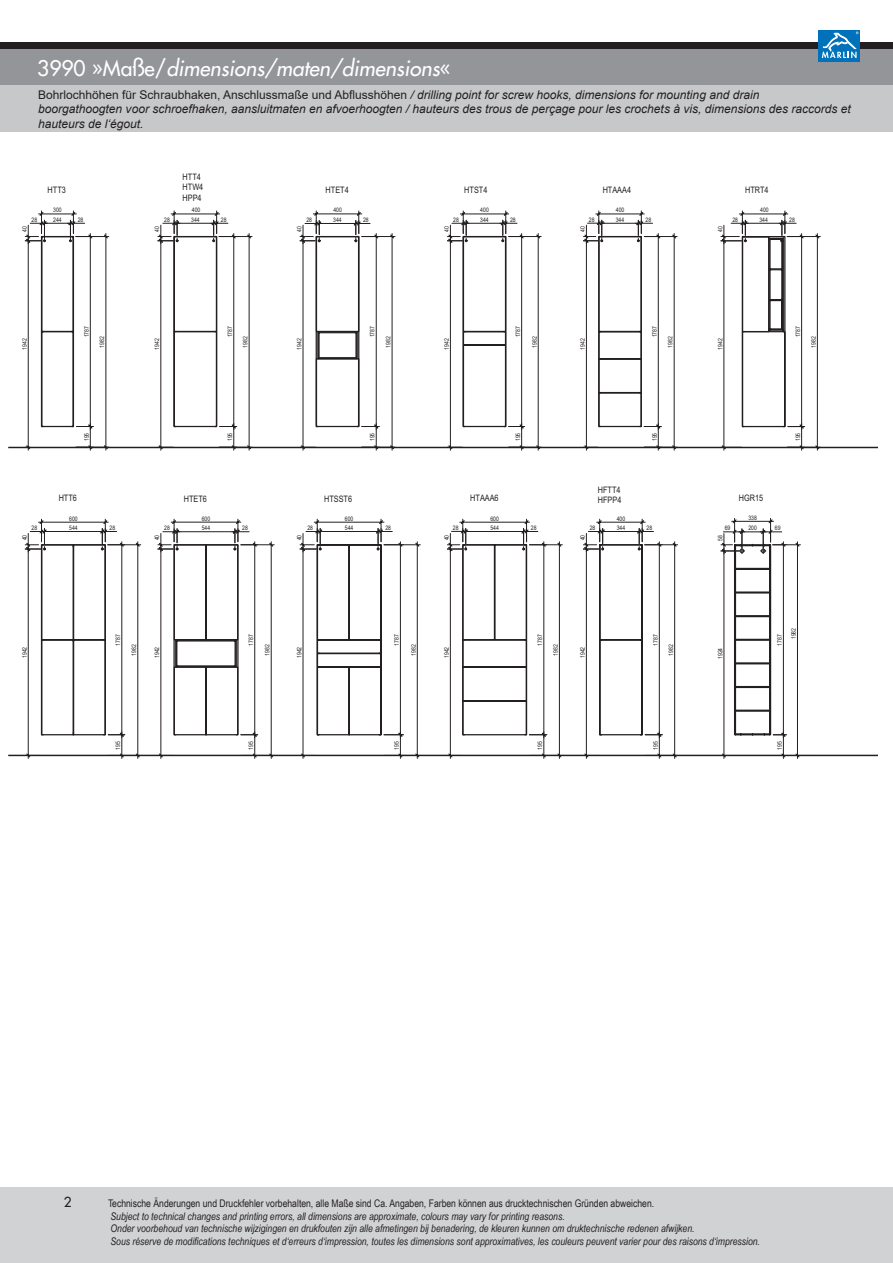
<style>
.page{position:relative;width:893px;height:1263px;background:#fff}
.page>*{position:absolute;margin:0;border:0;box-sizing:border-box;transform-origin:0 0}
.t1{font:italic 21px "Futura";color:#fff}
.t2{font:13.5px "Futura";color:#231f20}
.t3{font:italic 12px/14.4px "Arial";color:#231f20}
.t4{font:italic 10.5px/12.6px "Arial Narrow";color:#231f20}
.t5{font:10.5px "Arial Narrow";color:#231f20}
.t6{font:8.85px/10.6px "Arial Narrow";color:#231f20}
.t7{font:6.3px/9.6px "Arial Narrow";color:#231f20}
.s1{font-style:normal}
</style>
<div class="page">
<div style="left:0;top:1187px;width:893px;height:76px;background:#d1d2d4"></div>
<div style="left:0;top:74px;width:893px;height:58px;background:#c7c8ca"></div>
<div style="left:0;top:47px;width:893px;height:38px;background:#939598"></div>
<div style="left:0;top:43px;width:893px;height:6px;background:#231f20"></div>
<div style="left:819px;top:30px;width:41px;height:31px;background:#0072bc"></div>
<svg style="left:822px;top:31px;width:36px;height:27px"></svg>
<svg style="left:447px;top:736px;width:116px;height:23px"></svg>
<svg style="left:25px;top:519px;width:116px;height:240px"></svg>
<svg style="left:300px;top:736px;width:121px;height:23px"></svg>
<svg style="left:157px;top:521px;width:118px;height:238px"></svg>
<svg style="left:173px;top:210px;width:502px;height:526px"></svg>
<svg style="left:720px;top:211px;width:101px;height:240px"></svg>
<svg style="left:157px;top:210px;width:95px;height:241px"></svg>
<svg style="left:583px;top:519px;width:95px;height:240px"></svg>
<svg style="left:25px;top:210px;width:84px;height:241px"></svg>
<svg style="left:721px;top:518px;width:96px;height:241px"></svg>
<hr style="left:8px;top:162px;width:869px;height:1px;background:#231f20">
<hr style="left:8px;top:447px;width:869px;height:1px;background:#231f20">
<hr style="left:8px;top:755px;width:869px;height:1px;background:#231f20">
<p class="t1" style="left:37px;top:55px;width:415px"><span class="s1">3990 »Maße/</span>dimensions/maten/dimensions<span class="s1">«</span></p>
<p class="t3" style="left:38px;top:88px;width:814px"><span class="s1">Bohrlochhöhen für Schraubhaken, Anschlussmaße und Abflusshöhen</span> / drilling point for screw hooks, dimensions for mounting and drain<br>boorgathoogten voor schroefhaken, aansluitmaten en afvoerhoogten / hauteurs des trous de perçage pour les crochets à vis, dimensions des raccords et hauteurs de l‘égout.</p>
<p class="t6" style="left:48px;top:184px;width:20px">HTT3</p>
<p class="t7" style="left:53px;top:215px;width:10px">244</p>
<p class="t7" style="left:53px;top:205px;width:10px">300</p>
<p class="t7" style="left:32px;top:214px;width:7px">28</p>
<p class="t7" style="left:78px;top:214px;width:7px">28</p>
<p class="t6" style="left:183px;top:171px;width:22px">HTT4<br>HTW4<br>HPP4</p>
<p class="t7" style="left:191px;top:214px;width:10px">344</p>
<p class="t6" style="left:745px;top:184px;width:25px">HTRT4</p>
<p class="t6" style="left:603px;top:184px;width:30px">HTAAA4</p>
<p class="t6" style="left:464px;top:185px;width:25px">HTST4</p>
<p class="t7" style="left:480px;top:214px;width:10px">344</p>
<p class="t6" style="left:326px;top:185px;width:25px">HTET4</p>
<p class="t7" style="left:333px;top:205px;width:10px">400<br>344</p>
<p class="t7" style="left:616px;top:205px;width:10px">400</p>
<p class="t7" style="left:192px;top:205px;width:10px">400</p>
<p class="t7" style="left:480px;top:205px;width:10px">400</p>
<p class="t7" style="left:760px;top:205px;width:10px">400</p>
<p class="t7" style="left:589px;top:214px;width:7px">28</p>
<p class="t7" style="left:646px;top:214px;width:7px">28</p>
<p class="t7" style="left:453px;top:214px;width:7px">28</p>
<p class="t7" style="left:510px;top:214px;width:7px">28</p>
<p class="t7" style="left:616px;top:214px;width:10px">344</p>
<p class="t7" style="left:164px;top:214px;width:7px">28</p>
<p class="t7" style="left:221px;top:214px;width:7px">28</p>
<p class="t7" style="left:759px;top:214px;width:10px">344</p>
<p class="t7" style="left:732px;top:214px;width:7px">28</p>
<p class="t7" style="left:789px;top:214px;width:7px">28</p>
<p class="t7" style="left:306px;top:215px;width:7px">28</p>
<p class="t7" style="left:363px;top:215px;width:7px">28</p>
<p class="t7" style="left:19px;top:232px;width:7px;rotate:-90deg">40</p>
<p class="t7" style="left:152px;top:232px;width:7px;rotate:-90deg">40</p>
<p class="t7" style="left:294px;top:232px;width:7px;rotate:-90deg">40</p>
<p class="t7" style="left:442px;top:232px;width:7px;rotate:-90deg">40</p>
<p class="t7" style="left:578px;top:232px;width:7px;rotate:-90deg">40</p>
<p class="t7" style="left:715px;top:232px;width:7px;rotate:-90deg">40</p>
<p class="t7" style="left:19px;top:350px;width:13px;rotate:-90deg">1942</p>
<p class="t7" style="left:81px;top:337px;width:13px;rotate:-90deg">1787</p>
<p class="t7" style="left:97px;top:348px;width:13px;rotate:-90deg">1982</p>
<p class="t7" style="left:152px;top:350px;width:13px;rotate:-90deg">1942</p>
<p class="t7" style="left:225px;top:337px;width:13px;rotate:-90deg">1787</p>
<p class="t7" style="left:240px;top:348px;width:13px;rotate:-90deg">1982</p>
<p class="t7" style="left:294px;top:350px;width:13px;rotate:-90deg">1942</p>
<p class="t7" style="left:367px;top:337px;width:13px;rotate:-90deg">1787</p>
<p class="t7" style="left:383px;top:348px;width:13px;rotate:-90deg">1982</p>
<p class="t7" style="left:442px;top:350px;width:13px;rotate:-90deg">1942</p>
<p class="t7" style="left:513px;top:337px;width:13px;rotate:-90deg">1787</p>
<p class="t7" style="left:529px;top:348px;width:13px;rotate:-90deg">1982</p>
<p class="t7" style="left:578px;top:350px;width:13px;rotate:-90deg">1942</p>
<p class="t7" style="left:649px;top:337px;width:13px;rotate:-90deg">1787</p>
<p class="t7" style="left:665px;top:348px;width:13px;rotate:-90deg">1982</p>
<p class="t7" style="left:715px;top:350px;width:13px;rotate:-90deg">1942</p>
<p class="t7" style="left:793px;top:337px;width:13px;rotate:-90deg">1787</p>
<p class="t7" style="left:808px;top:348px;width:13px;rotate:-90deg">1982</p>
<p class="t7" style="left:81px;top:441px;width:10px;rotate:-90deg">195</p>
<p class="t7" style="left:225px;top:441px;width:10px;rotate:-90deg">195</p>
<p class="t7" style="left:367px;top:441px;width:10px;rotate:-90deg">195</p>
<p class="t7" style="left:513px;top:441px;width:10px;rotate:-90deg">195</p>
<p class="t7" style="left:649px;top:441px;width:10px;rotate:-90deg">195</p>
<p class="t7" style="left:793px;top:441px;width:10px;rotate:-90deg">195</p>
<p class="t6" style="left:59px;top:493px;width:20px">HTT6</p>
<p class="t6" style="left:184px;top:493px;width:25px">HTET6</p>
<p class="t6" style="left:324px;top:493px;width:30px">HTSST6</p>
<p class="t7" style="left:69px;top:513px;width:10px">600</p>
<p class="t7" style="left:32px;top:523px;width:7px">28</p>
<p class="t7" style="left:110px;top:523px;width:7px">28</p>
<p class="t7" style="left:69px;top:523px;width:10px">544</p>
<p class="t7" style="left:202px;top:513px;width:10px">600<br>544</p>
<p class="t7" style="left:164px;top:523px;width:7px">28</p>
<p class="t7" style="left:242px;top:523px;width:7px">28</p>
<p class="t7" style="left:345px;top:513px;width:10px">600</p>
<p class="t7" style="left:307px;top:523px;width:7px">28</p>
<p class="t7" style="left:345px;top:523px;width:10px">544</p>
<p class="t7" style="left:385px;top:523px;width:7px">28</p>
<p class="t6" style="left:470px;top:493px;width:30px">HTAAA6</p>
<p class="t7" style="left:490px;top:523px;width:10px">544</p>
<p class="t7" style="left:490px;top:513px;width:10px">600</p>
<p class="t7" style="left:453px;top:523px;width:7px">28</p>
<p class="t7" style="left:531px;top:523px;width:7px">28</p>
<p class="t6" style="left:598px;top:484px;width:25px">HFTT4<br>HFPP4</p>
<p class="t7" style="left:617px;top:523px;width:10px">344</p>
<p class="t7" style="left:617px;top:513px;width:10px">400</p>
<p class="t7" style="left:590px;top:523px;width:7px">28</p>
<p class="t7" style="left:646px;top:523px;width:7px">28</p>
<p class="t6" style="left:739px;top:492px;width:26px">HGR15</p>
<p class="t7" style="left:748px;top:512px;width:10px">338</p>
<p class="t7" style="left:725px;top:523px;width:7px">69</p>
<p class="t7" style="left:775px;top:523px;width:7px">69</p>
<p class="t7" style="left:748px;top:523px;width:10px">200</p>
<p class="t7" style="left:19px;top:540px;width:7px;rotate:-90deg">40</p>
<p class="t7" style="left:152px;top:540px;width:7px;rotate:-90deg">40</p>
<p class="t7" style="left:294px;top:540px;width:7px;rotate:-90deg">40</p>
<p class="t7" style="left:442px;top:540px;width:7px;rotate:-90deg">40</p>
<p class="t7" style="left:578px;top:540px;width:7px;rotate:-90deg">40</p>
<p class="t7" style="left:715px;top:541px;width:7px;rotate:-90deg">58</p>
<p class="t7" style="left:19px;top:658px;width:13px;rotate:-90deg">1942</p>
<p class="t7" style="left:113px;top:646px;width:13px;rotate:-90deg">1787</p>
<p class="t7" style="left:129px;top:656px;width:13px;rotate:-90deg">1982</p>
<p class="t7" style="left:152px;top:658px;width:13px;rotate:-90deg">1942</p>
<p class="t7" style="left:246px;top:646px;width:13px;rotate:-90deg">1787</p>
<p class="t7" style="left:262px;top:656px;width:13px;rotate:-90deg">1982</p>
<p class="t7" style="left:294px;top:658px;width:13px;rotate:-90deg">1942</p>
<p class="t7" style="left:392px;top:646px;width:13px;rotate:-90deg">1787</p>
<p class="t7" style="left:408px;top:656px;width:13px;rotate:-90deg">1982</p>
<p class="t7" style="left:442px;top:658px;width:13px;rotate:-90deg">1942</p>
<p class="t7" style="left:535px;top:646px;width:13px;rotate:-90deg">1787</p>
<p class="t7" style="left:551px;top:656px;width:13px;rotate:-90deg">1982</p>
<p class="t7" style="left:578px;top:658px;width:13px;rotate:-90deg">1942</p>
<p class="t7" style="left:650px;top:646px;width:13px;rotate:-90deg">1787</p>
<p class="t7" style="left:666px;top:656px;width:13px;rotate:-90deg">1982</p>
<p class="t7" style="left:715px;top:659px;width:13px;rotate:-90deg">1924</p>
<p class="t7" style="left:774px;top:646px;width:13px;rotate:-90deg">1787</p>
<p class="t7" style="left:789px;top:639px;width:13px;rotate:-90deg">1982</p>
<p class="t7" style="left:113px;top:749px;width:10px;rotate:-90deg">195</p>
<p class="t7" style="left:246px;top:749px;width:10px;rotate:-90deg">195</p>
<p class="t7" style="left:392px;top:749px;width:10px;rotate:-90deg">195</p>
<p class="t7" style="left:535px;top:749px;width:10px;rotate:-90deg">195</p>
<p class="t7" style="left:650px;top:749px;width:10px;rotate:-90deg">195</p>
<p class="t7" style="left:774px;top:749px;width:10px;rotate:-90deg">195</p>
<p class="t2" style="left:64px;top:1194px;width:9px">2</p>
<p class="t5" style="left:108px;top:1196px;width:548px">Technische Änderungen und Druckfehler vorbehalten, alle Maße sind Ca. Angaben, Farben können aus drucktechnischen Gründen abweichen.</p>
<p class="t4" style="left:111px;top:1209px;width:651px">Subject to technical changes and printing errors, all dimensions are approximate, colours may vary for printing reasons.<br>Onder voorbehoud van technische wijzigingen en drukfouten zijn alle afmetingen bij benadering, de kleuren kunnen om druktechnische redenen afwijken.<br>Sous réserve de modifications techniques et d‘erreurs d‘impression, toutes les dimensions sont approximatives, les couleurs peuvent varier pour des raisons d‘impression.</p>
</div>
